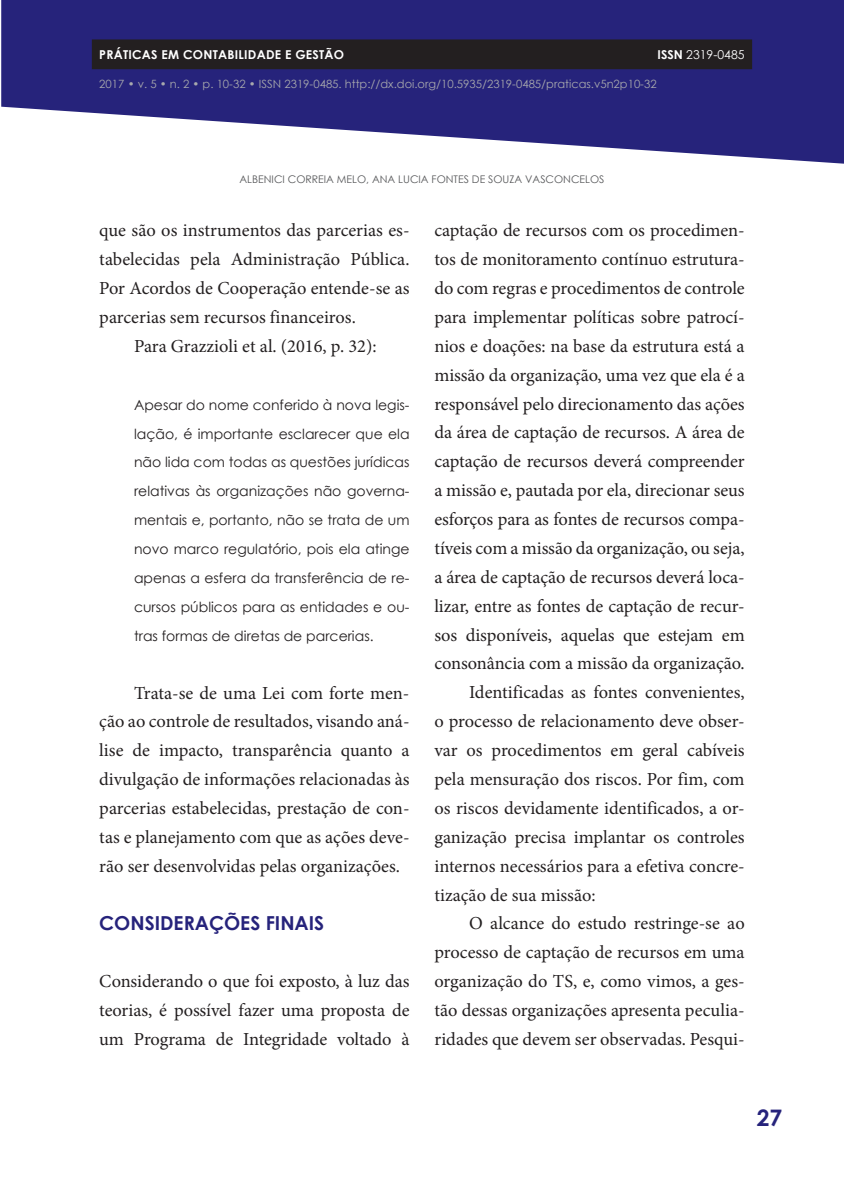
<style>
.page{position:relative;width:844px;height:1191px;background:#fff}
.page>*{position:absolute;margin:0;border:0;box-sizing:border-box;transform-origin:0 0}
.t1{font:700 22.75px "Century Gothic";color:#26237b}
.t2{font:700 19.25px "Century Gothic";color:#26237b}
.t3{font:18.38px/28.9px "Minion Pro";letter-spacing:-.005em;color:#231f20;text-align:justify}
.t4{font:14px/28.9px "Century Gothic";color:#231f20;text-align:justify}
.t5{font:700 12.25px "Century Gothic";letter-spacing:.02em;color:#fff}
.t6{font:12.25px "Century Gothic";color:#fff}
.t7{font:11.38px "Century Gothic";color:#a8a9ad}
.t8{font:10.5px "Century Gothic";color:#57585a}
.s1{font-weight:700}
</style>
<div class="page">
<svg style="left:1px;top:0;width:842px;height:164px;fill:#26237b"></svg>
<div style="left:92px;top:39px;width:660px;height:30px;background:#231f20"></div>
<p class="t5" style="left:99px;top:45px;width:246px">PRÁTICAS EM CONTABILIDADE E GESTÃO</p>
<p class="t6" style="left:657px;top:46px;width:88px"><span class="s1">ISSN</span> 2319-0485</p>
<p class="t7" style="left:99px;top:76px;width:558px">2017 • v. 5 • n. 2 • p. 10-32 • ISSN 2319-0485. http://dx.doi.org/10.5935/2319-0485/praticas.v5n2p10-32</p>
<p class="t8" style="left:239px;top:172px;width:366px">ALBENICI CORREIA MELO, ANA LUCIA FONTES DE SOUZA VASCONCELOS</p>
<p class="t3" style="left:99px;top:216px;width:312px">que são os instrumentos das parcerias es-</p>
<p class="t3" style="left:99px;top:245px;width:312px">tabelecidas pela Administração Pública.</p>
<p class="t3" style="left:99px;top:274px;width:312px">Por Acordos de Cooperação entende-se as</p>
<p class="t3" style="left:99px;top:303px;width:258px">parcerias sem recursos financeiros.</p>
<p class="t3" style="left:134px;top:332px;width:244px">Para Grazzioli et al. (2016, p. 32):</p>
<p class="t4" style="left:134px;top:390px;width:277px">Apesar do nome conferido à nova legis&shy;lação, é importante esclarecer que ela não lida com todas as questões jurídicas relativas às organizações não governa&shy;mentais e, portanto, não se trata de um novo marco regulatório, pois ela atinge apenas a esfera da transferência de re&shy;cursos públicos para as entidades e ou&shy;tras formas de diretas de parcerias.</p>
<p class="t3" style="left:99px;top:678px;width:312px;text-indent:35px">Trata-se de uma Lei com forte men&shy;ção ao controle de resultados, visando aná&shy;lise de impacto, transparência quanto a divulgação de informações relacionadas às parcerias estabelecidas, prestação de con&shy;tas e planejamento com que as ações deve&shy;rão ser desenvolvidas pelas organizações.</p>
<p class="t2" style="left:99px;top:908px;width:226px">CONSIDERAÇÕES FINAIS</p>
<p class="t3" style="left:99px;top:967px;width:312px">Considerando o que foi exposto, à luz das teorias, é possível fazer uma proposta de um Programa de Integridade voltado à</p>
<p class="t3" style="left:434px;top:216px;width:312px">captação de recursos com os procedimen-</p>
<p class="t3" style="left:434px;top:245px;width:312px">tos de monitoramento contínuo estrutura-</p>
<p class="t3" style="left:434px;top:274px;width:312px">do com regras e procedimentos de controle</p>
<p class="t3" style="left:434px;top:303px;width:312px">para implementar políticas sobre patrocí-</p>
<p class="t3" style="left:434px;top:331px;width:311px">nios e doações: na base da estrutura está a</p>
<p class="t3" style="left:434px;top:360px;width:312px">missão da organização, uma vez que ela é a</p>
<p class="t3" style="left:434px;top:389px;width:312px">responsável pelo direcionamento das ações</p>
<p class="t3" style="left:434px;top:418px;width:312px">da área de captação de recursos. A área de</p>
<p class="t3" style="left:434px;top:447px;width:312px">captação de recursos deverá compreender</p>
<p class="t3" style="left:434px;top:476px;width:312px">a missão e, pautada por ela, direcionar seus</p>
<p class="t3" style="left:434px;top:505px;width:312px">esforços para as fontes de recursos compa-</p>
<p class="t3" style="left:434px;top:534px;width:312px">tíveis com a missão da organização, ou seja,</p>
<p class="t3" style="left:434px;top:562px;width:312px">a área de captação de recursos deverá loca-</p>
<p class="t3" style="left:434px;top:591px;width:312px">lizar, entre as fontes de captação de recur-</p>
<p class="t3" style="left:434px;top:620px;width:312px">sos disponíveis, aquelas que estejam em</p>
<p class="t3" style="left:434px;top:649px;width:312px">consonância com a missão da organização.</p>
<p class="t3" style="left:469px;top:678px;width:277px">Identificadas as fontes convenientes,</p>
<p class="t3" style="left:434px;top:707px;width:312px">o processo de relacionamento deve obser-</p>
<p class="t3" style="left:434px;top:736px;width:311px">var os procedimentos em geral cabíveis</p>
<p class="t3" style="left:434px;top:764px;width:312px">pela mensuração dos riscos. Por fim, com</p>
<p class="t3" style="left:434px;top:793px;width:312px">os riscos devidamente identificados, a or-</p>
<p class="t3" style="left:434px;top:822px;width:312px">ganização precisa implantar os controles</p>
<p class="t3" style="left:434px;top:851px;width:312px">internos necessários para a efetiva concre-</p>
<p class="t3" style="left:434px;top:880px;width:163px">tização de sua missão:</p>
<p class="t3" style="left:469px;top:909px;width:277px">O alcance do estudo restringe-se ao</p>
<p class="t3" style="left:434px;top:938px;width:312px">processo de captação de recursos em uma</p>
<p class="t3" style="left:434px;top:967px;width:312px">organização do TS, e, como vimos, a ges-</p>
<p class="t3" style="left:434px;top:995px;width:312px">tão dessas organizações apresenta peculia-</p>
<p class="t3" style="left:434px;top:1024px;width:312px">ridades que devem ser observadas. Pesqui-</p>
<p class="t1" style="left:756px;top:1100px;width:27px">27</p>
</div>
